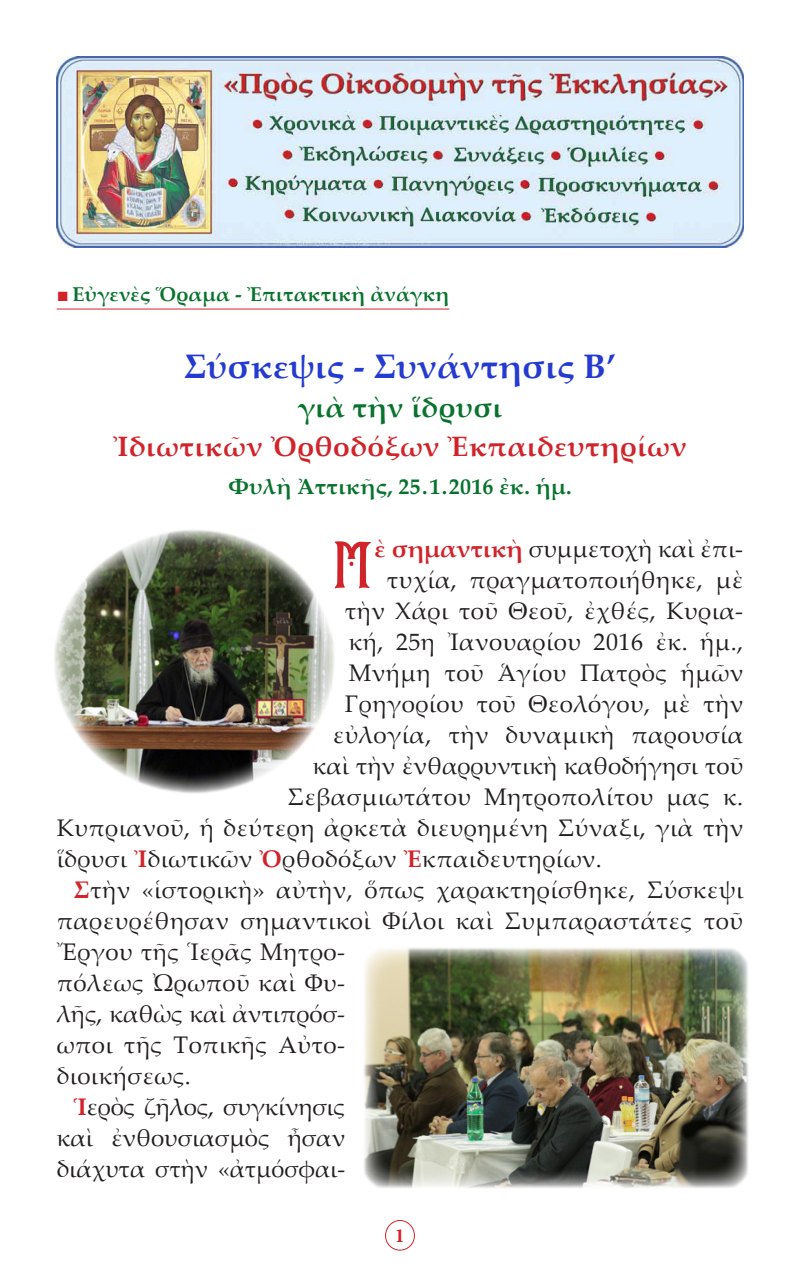
<style>
.page{position:relative;width:800px;height:1270px;background:#fff}
.page>*{position:absolute;margin:0;border:0;box-sizing:border-box;transform-origin:0 0}
.t1{font:70.4px "Icon Script Pro Test 1";color:#d1232a}
.t2{font:700 34px "Palatino Linotype";letter-spacing:.01em;color:#253ad0}
.t3{font:700 28px "Palatino Linotype";letter-spacing:.02em;color:#d1232a}
.t4{font:700 28px "Palatino Linotype";letter-spacing:.02em;color:#0a722f}
.t5{font:24px/31px "Palatino Linotype";letter-spacing:.02em;color:#231f20;text-align:justify}
.t6{font:24px "Palatino Linotype";color:#231f20}
.t7{font:700 22px "Palatino Linotype";letter-spacing:.01em;color:#0a722f}
.t8{font:700 20px "Palatino Linotype";letter-spacing:.01em;color:#0a722f}
.t9{font:700 20px "Minion Pro";color:#d1232a}
.s1{font-family:"CTOS New Times Roman Test 1";font-weight:400;color:#d1232a}
.s2{font-weight:700;color:#d1232a}
</style>
<div class="page">
<div style="left:385px;top:1220px;width:30px;height:30px;border:1px solid #d1232a;border-radius:50%"></div>
<hr style="left:57px;top:309px;width:392px;height:1px;background:#d1232a">
<img style="left:57px;top:57px;width:687px;height:190px">
<img style="left:54px;top:530px;width:281px;height:264px">
<img style="left:364px;top:948px;width:384px;height:240px">
<p class="t8" style="left:57px;top:280px;width:394px"><span class="s1">■</span> Εὐγενὲς Ὅραμα - Ἐπιτακτικὴ ἀνάγκη</p>
<p class="t2" style="left:184px;top:342px;width:433px">Σύσκεψις - Συνάντησις Β’</p>
<p class="t4" style="left:298px;top:387px;width:206px">γιὰ τὴν ἵδρυσι</p>
<p class="t3" style="left:113px;top:426px;width:575px">Ἰδιωτικῶν Ὀρθοδόξων Ἐκπαιδευτηρίων</p>
<p class="t7" style="left:228px;top:471px;width:345px">Φυλὴ Ἀττικῆς, 25.1.2016 ἐκ. ἡμ.</p>
<p class="t1" style="left:334px;top:518px;width:44px">μ</p>
<p class="t6" style="left:375px;top:532px;width:370px"><span class="s2">ὲ σημαντικὴ</span> συμμετοχὴ καὶ ἐπι-</p>
<p class="t5" style="left:313px;top:564px;width:432px;text-align:right">τυχία, πραγματοποιήθηκε, μὲ<br>τὴν Χάρι τοῦ Θεοῦ, ἐχθές, Κυρια&shy;κή, 25η Ἰανουαρίου 2016 ἐκ. ἡμ.,<br>Μνήμη τοῦ Ἁγίου Πατρὸς ἡμῶν<br>Γρηγορίου τοῦ Θεολόγου, μὲ τὴν εὐλογία, τὴν δυναμικὴ παρουσία καὶ τὴν ἐνθαρρυντικὴ καθοδήγησι τοῦ</p>
<p class="t5" style="left:57px;top:781px;width:688px;text-indent:231px">Σεβασμιωτάτου Μητροπολίτου μας κ.<br>Κυπριανοῦ, ἡ δεύτερη ἀρκετὰ διευρημένη Σύναξι, γιὰ τὴν ἵδρυσι <span class="s2">Ἰ</span>διωτικῶν <span class="s2">Ὀ</span>ρθοδόξων <span class="s2">Ἐ</span>κπαιδευτηρίων.</p>
<p class="t5" style="left:57px;top:874px;width:688px;text-indent:17px"><span class="s2">Σ</span>τὴν «ἱστορικὴ» αὐτὴν, ὅπως χαρακτηρίσθηκε, Σύσκεψι παρευρέθησαν σημαντικοὶ Φίλοι καὶ Συμπαραστάτες τοῦ Ἔργου τῆς Ἱερᾶς Μητρο-</p>
<p class="t5" style="left:57px;top:967px;width:290px">πόλεως Ὠρωποῦ καὶ Φυ-</p>
<p class="t6" style="left:57px;top:997px;width:290px">λῆς, καθὼς καὶ ἀντιπρόσ-</p>
<p class="t5" style="left:57px;top:1029px;width:290px">ωποι τῆς Τοπικῆς Αὐτο&shy;διοικήσεως.</p>
<p class="t5" style="left:57px;top:1091px;width:290px;text-indent:17px"><span class="s2">Ἱ</span>ερὸς ζῆλος, συγκίνησις καὶ ἐνθουσιασμὸς ἦσαν διάχυτα στὴν «ἀτμόσφαι-</p>
<p class="t9" style="left:395px;top:1221px;width:11px">1</p>
</div>
